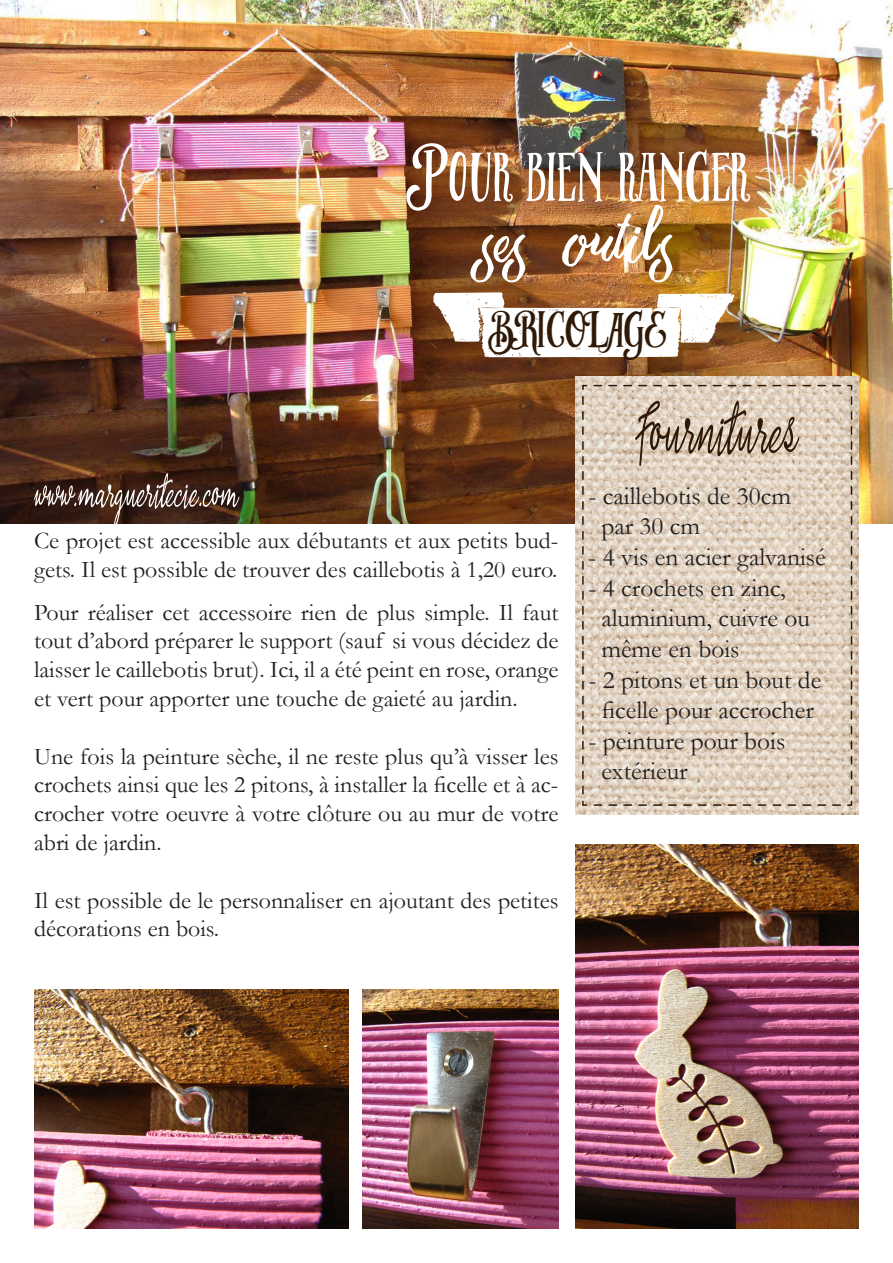
<style>
.page{position:relative;width:893px;height:1263px;background:#fff}
.page>*{position:absolute;margin:0;border:0;box-sizing:border-box;transform-origin:0 0}
.t1{font:italic 84px "Mira";letter-spacing:-.025em;color:#fff}
.t2{font:73.5px "Brillant";color:#fff}
.t3{font:46.5px "Brillant";color:#2f1907}
.t4{font:25.5px/30.6px "Garamond";color:#231f20}
.t5{font:24px/28.8px "Garamond";color:#231f20;text-align:justify}
</style>
<div class="page">
<img style="left:0;top:0;width:893px;height:524px">
<svg style="left:433px;top:292px;width:301px;height:65px"></svg>
<svg style="left:34px;top:468px;width:206px;height:56px;background:#533a2f"></svg>
<img style="left:575px;top:376px;width:284px;height:438px">
<svg style="left:581px;top:384px;width:272px;height:422px;background:#ddcebe"></svg>
<svg style="left:635px;top:393px;width:166px;height:73px;background:#c2b2a2"></svg>
<img style="left:34px;top:990px;width:315px;height:239px">
<img style="left:363px;top:990px;width:195px;height:239px">
<img style="left:575px;top:845px;width:284px;height:384px">
<p class="t2" style="left:412px;top:133px;width:340px">Pour bien ranger</p>
<p class="t1" style="left:471px;top:185px;width:206px">ses outils</p>
<p class="t3" style="left:493px;top:304px;width:176px">BRICOLAGE</p>
<p class="t5" style="left:34px;top:525px;width:526px">Ce projet est accessible aux débutants et aux petits bud&shy;gets. Il est possible de trouver des caillebotis à 1,20 euro.</p>
<p class="t5" style="left:34px;top:597px;width:526px">Pour réaliser cet accessoire rien de plus simple. Il faut tout d’abord préparer le support (sauf si vous décidez de laisser le caillebotis brut). Ici, il a été peint en rose, orange et vert pour apporter une touche de gaieté au jardin.</p>
<p class="t5" style="left:34px;top:741px;width:526px">Une fois la peinture sèche, il ne reste plus qu’à visser les crochets ainsi que les 2 pitons, à installer la ficelle et à ac&shy;crocher votre oeuvre à votre clôture ou au mur de votre abri de jardin.</p>
<p class="t5" style="left:34px;top:885px;width:526px">Il est possible de le personnaliser en ajoutant des petites décorations en bois.</p>
<p class="t4" style="left:601px;top:480px;width:191px;text-indent:-13px">- caillebotis de 30cm par 30 cm</p>
<p class="t4" style="left:589px;top:541px;width:239px">- 4 vis en acier galvanisé</p>
<p class="t4" style="left:589px;top:572px;width:199px">- 4 crochets en zinc,</p>
<p class="t4" style="left:601px;top:602px;width:210px">aluminium, cuivre ou même en bois</p>
<p class="t4" style="left:589px;top:663px;width:234px;text-align:center">- 2 pitons et un bout de ficelle pour accrocher</p>
<p class="t4" style="left:589px;top:725px;width:198px">- peinture pour bois</p>
<p class="t4" style="left:601px;top:755px;width:88px">extérieur</p>
</div>
